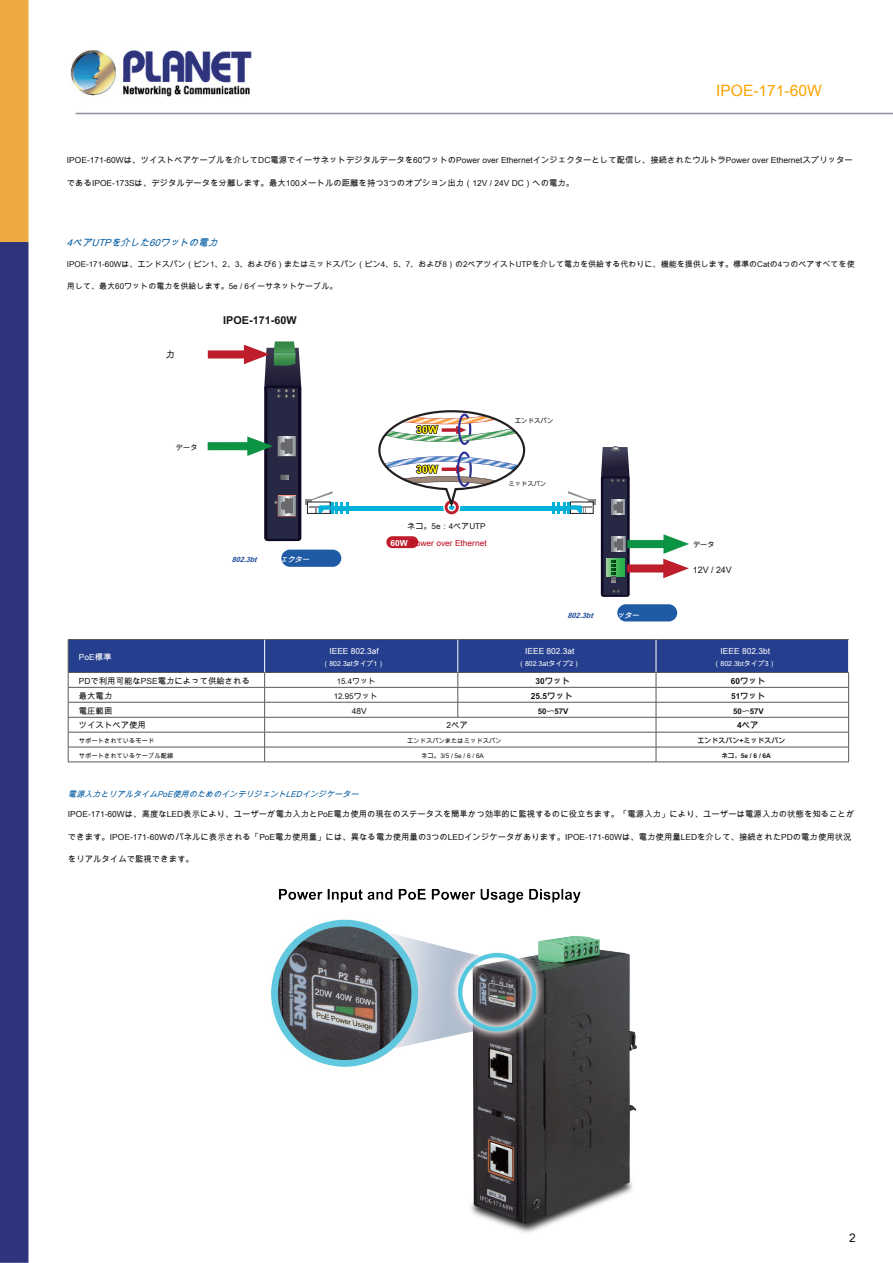
<style>
.page{position:relative;width:893px;height:1263px;background:#fff}
.page>*{position:absolute;margin:0;border:0;box-sizing:border-box;transform-origin:0 0}
.t1{font:15.6px "Arial Unicode MS";color:#fca400}
.t2{font:12px "Arial Unicode MS";color:#171615}
.t3{font:700 10.8px "Arial Unicode MS";color:#171615}
.t4{font:italic 9.6px "Arial Unicode MS";color:#005aa0}
.t5{font:9.6px "Arial Unicode MS";color:#171615}
.t6{font:8.85px "Arial Unicode MS";color:#171615}
.t7{font:8.4px/15px "Arial Unicode MS";color:#171615}
.t8{font:8.4px "Arial Unicode MS";color:#fff}
.t9{font:8.4px "Arial Unicode MS";color:#bb091e}
.t10{font:700 8.4px/14.9px "Arial Unicode MS";color:#171615;text-align:center}
.t11{font:700 8.25px "Arial Unicode MS";color:#171615}
.t12{font:8.1px "Arial Unicode MS";color:#171615}
.t13{font:italic 8.1px "Arial Unicode MS";color:#005aa0}
.t14{font:7.95px/14.9px "Arial Unicode MS";color:#171615;text-align:center}
.t15{font:700 7.8px "Arial Unicode MS";color:#171615}
.t16{font:italic 700 7.35px "Arial Unicode MS";color:#204d9b}
.t17{font:italic 700 7.2px "Arial Unicode MS";color:#204d9b}
.t18{font:7.2px "Arial Unicode MS";color:#171615}
.t19{font:7.05px "Arial Unicode MS";color:#fff}
.t20{font:700 7.05px "Arial Unicode MS";color:#171615}
.t21{font:6.9px "Arial Unicode MS";color:#fff}
.t22{font:6.45px "Arial Unicode MS";color:#171615}
.t23{font:700 6.45px "Arial Unicode MS";color:#171615}
.t24{font:6.3px "Arial Unicode MS";color:#171615}
.s1{color:#fff}
.s2{font-weight:700;color:#fff}
</style>
<div class="page">
<img style="left:0;top:0;width:893px;height:1263px">
<svg style="left:68px;top:639px;width:781px;height:123px"></svg>
<hr style="left:68px;top:762px;width:197px;height:1px;background:#57585a">
<hr style="left:265px;top:762px;width:193px;height:1px;background:#57585a">
<hr style="left:458px;top:762px;width:198px;height:1px;background:#57585a">
<hr style="left:656px;top:762px;width:193px;height:1px;background:#57585a">
<hr style="left:264px;top:640px;width:1px;height:32px;background:#fff">
<hr style="left:458px;top:640px;width:1px;height:32px;background:#fff">
<hr style="left:656px;top:640px;width:1px;height:32px;background:#fff">
<hr style="left:848px;top:640px;width:1px;height:32px;background:#fff">
<div style="left:331px;top:506px;width:237px;height:5px;background:#00b1d9"></div>
<hr style="left:567px;top:502px;width:4px;height:12px;background:#00b1d9">
<div style="left:570px;top:502px;width:23px;height:12px;border:1px solid #231f20"></div>
<svg style="left:552px;top:491px;width:43px;height:22px"></svg>
<div style="left:386px;top:536px;width:32px;height:12px;background:#be1d2c;border-radius:6px"></div>
<div style="left:617px;top:604px;width:60px;height:17px;background:#1f5ba5;border-radius:9px"></div>
<svg style="left:208px;top:341px;width:141px;height:200px"></svg>
<div style="left:281px;top:550px;width:60px;height:17px;background:#1f5ba5;border-radius:9px"></div>
<svg style="left:601px;top:446px;width:88px;height:151px"></svg>
<svg style="left:377px;top:409px;width:149px;height:107px"></svg>
<img style="left:256px;top:873px;width:404px;height:363px">
<h1 class="t1" style="left:716px;top:80px;width:107px">IPOE-171-60W</h1>
<p class="t7" style="left:67px;top:153px;width:787px">IPOE-171-60Wは、ツイストペアケーブルを介してDC電源でイーサネットデジタルデータを60ワットのPower over Ethernetインジェクターとして配信し、接続されたウルトラPower over Ethernetスプリッター</p>
<p class="t7" style="left:67px;top:175px;width:509px">であるIPOE-173Sは、デジタルデータを分離します。最大100メートルの距離を持つ3つのオプション出力（12V / 24V DC）への電力。</p>
<p class="t4" style="left:67px;top:236px;width:156px">4ペアUTPを介した60ワットの電力</p>
<p class="t12" style="left:67px;top:258px;width:789px">IPOE-171-60Wは、エンドスパン（ピン1、2、3、および6）またはミッドスパン（ピン4、5、7、および8）の2ペアツイストUTPを介して電力を供給する代わりに、機能を提供します。標準のCatの4つのペアすべてを使</p>
<p class="t12" style="left:67px;top:281px;width:272px">用して、最大60ワットの電力を供給します。5e / 6イーサネットケーブル。</p>
<p class="t3" style="left:223px;top:313px;width:75px">IPOE-171-60W</p>
<p class="t5" style="left:165px;top:348px;width:11px">力</p>
<p class="t18" style="left:176px;top:442px;width:23px">データ</p>
<p class="t17" style="left:232px;top:555px;width:82px">802.3bt<span class="s1">インジェクター</span></p>
<p class="t8" style="left:79px;top:651px;width:34px">PoE標準</p>
<p class="t7" style="left:79px;top:673px;width:173px">PDで利用可能なPSE電力によって供給される最大電力<br>電圧範囲<br>ツイストペア使用</p>
<p class="t24" style="left:79px;top:737px;width:77px">サポートされているモード</p>
<p class="t24" style="left:79px;top:751px;width:96px">サポートされているケーブル配線</p>
<p class="t22" style="left:515px;top:416px;width:40px">エンドスパン</p>
<p class="t24" style="left:508px;top:480px;width:39px">ミッドスパン</p>
<p class="t12" style="left:407px;top:520px;width:80px">ネコ。5e：4ペアUTP</p>
<p class="t9" style="left:391px;top:537px;width:98px"><span class="s2">60W</span> Power over Ethernet</p>
<p class="t18" style="left:693px;top:539px;width:23px">データ</p>
<p class="t6" style="left:693px;top:563px;width:41px">12V / 24V</p>
<p class="t8" style="left:329px;top:645px;width:51px">IEEE 802.3af</p>
<p class="t21" style="left:322px;top:658px;width:63px">（802.3atタイプ1）</p>
<p class="t14" style="left:334px;top:673px;width:45px">15.4ワット<br>12.95ワット</p>
<p class="t7" style="left:352px;top:703px;width:16px">48V</p>
<p class="t7" style="left:446px;top:718px;width:23px">2ペア</p>
<p class="t24" style="left:407px;top:737px;width:96px">エンドスパンまたはミッドスパン</p>
<p class="t22" style="left:421px;top:751px;width:64px">ネコ。3/5 / 5e / 6 / 6A</p>
<p class="t16" style="left:567px;top:610px;width:76px">802.3bt<span class="s1">スプリッター</span></p>
<p class="t8" style="left:525px;top:645px;width:51px">IEEE 802.3at</p>
<p class="t19" style="left:518px;top:658px;width:64px">（802.3atタイプ2）</p>
<p class="t10" style="left:531px;top:673px;width:43px">30ワット<br>25.5ワット</p>
<p class="t15" style="left:538px;top:705px;width:32px">50〜57V</p>
<p class="t8" style="left:721px;top:645px;width:51px">IEEE 802.3bt</p>
<p class="t19" style="left:713px;top:658px;width:64px">（802.3btタイプ3）</p>
<p class="t10" style="left:731px;top:673px;width:36px">60ワット</p>
<p class="t11" style="left:731px;top:690px;width:35px">51ワット</p>
<p class="t15" style="left:733px;top:705px;width:32px">50〜57V</p>
<p class="t10" style="left:737px;top:718px;width:23px">4ペア</p>
<p class="t20" style="left:697px;top:736px;width:89px">エンドスパン+ミッドスパン</p>
<p class="t23" style="left:721px;top:751px;width:51px">ネコ。5e / 6 / 6A</p>
<p class="t13" style="left:68px;top:788px;width:295px">電源入力とリアルタイムPoE使用のためのインテリジェントLEDインジケーター</p>
<p class="t7" style="left:68px;top:806px;width:788px">IPOE-171-60Wは、高度なLED表示により、ユーザーが電力入力とPoE電力使用の現在のステータスを簡単かつ効率的に監視するのに役立ちます。「電源入力」により、ユーザーは電源入力の状態を知ることが</p>
<p class="t7" style="left:68px;top:829px;width:785px">できます。IPOE-171-60Wのパネルに表示される「PoE電力使用量」には、異なる電力使用量の3つのLEDインジケータがあります。IPOE-171-60Wは、電力使用量LEDを介して、接続されたPDの電力使用状況</p>
<p class="t7" style="left:68px;top:851px;width:127px">をリアルタイムで監視できます。</p>
<h2 class="t2" style="left:849px;top:1229px;width:8px">2</h2>
</div>
